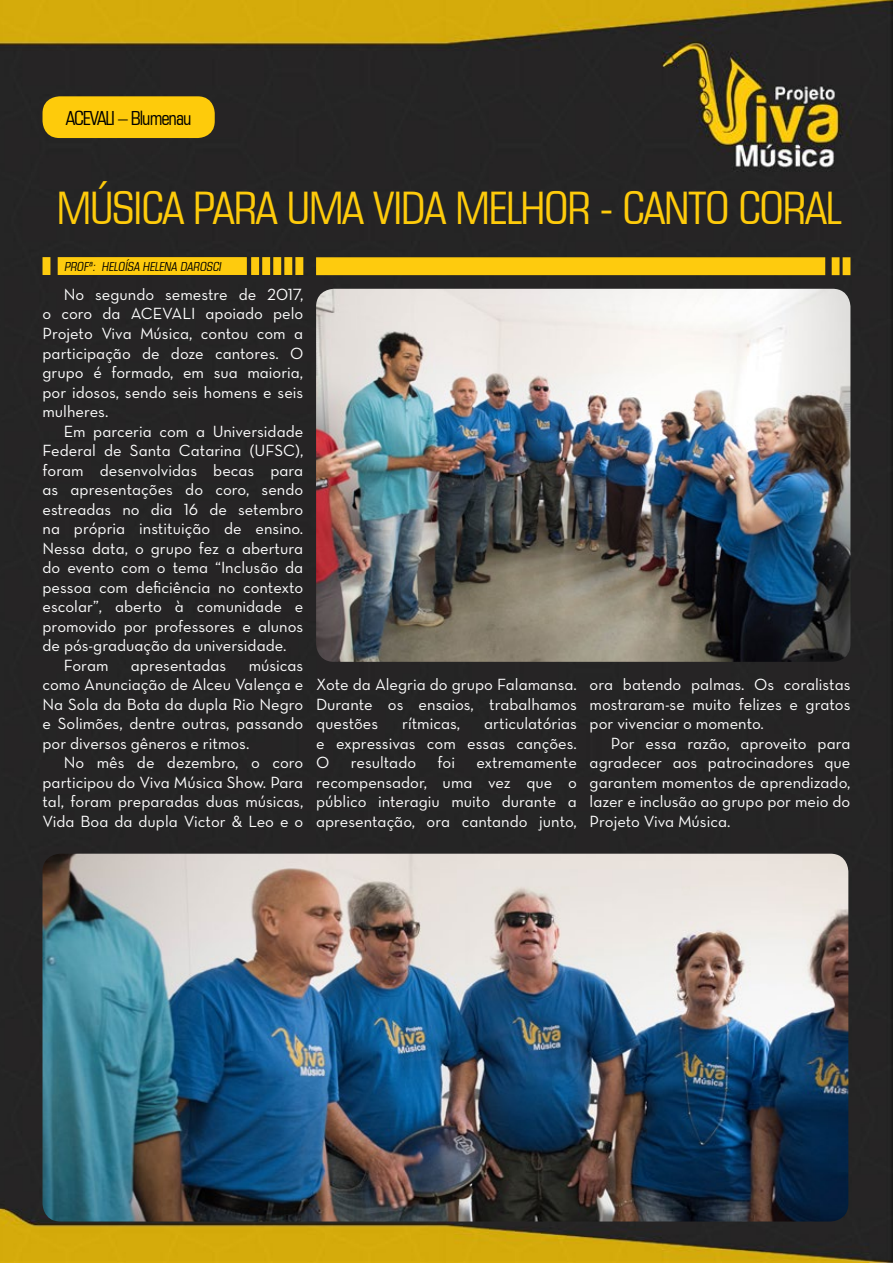
<style>
.page{position:relative;width:893px;height:1263px;background:#fff}
.page>*{position:absolute;margin:0;border:0;box-sizing:border-box;transform-origin:0 0}
.t1{font:condensed 45px "Square 721 BT";letter-spacing:-.025em;color:#fecb0b}
.t2{font:condensed 19.5px "Square 721 BT";letter-spacing:-.05em;color:#000}
.t3{font:16.5px/19.5px "Neutra Text Book Alt";color:#fff;text-align:justify}
.t4{font:italic condensed 12.45px "Square 721 BT";color:#000}
</style>
<div class="page">
<img style="left:0;top:0;width:893px;height:1263px">
<div style="left:43px;top:96px;width:172px;height:42px;background:#fecb0b;border-radius:17px"></div>
<svg style="left:251px;top:257px;width:8px;height:18px"></svg>
<svg style="left:262px;top:257px;width:8px;height:18px"></svg>
<svg style="left:273px;top:257px;width:8px;height:18px"></svg>
<svg style="left:284px;top:257px;width:8px;height:18px"></svg>
<svg style="left:295px;top:257px;width:8px;height:18px"></svg>
<div style="left:58px;top:257px;width:189px;height:18px;background:#fecb0e;border:2px solid #fecb0e"></div>
<div style="left:43px;top:257px;width:7px;height:18px;background:#fecb0e"></div>
<img style="left:316px;top:289px;width:534px;height:373px">
<img style="left:43px;top:854px;width:805px;height:367px">
<div style="left:316px;top:257px;width:509px;height:18px;background:#fecb0e;border:2px solid #fecb0e"></div>
<div style="left:832px;top:257px;width:7px;height:18px;background:#fecb0e"></div>
<div style="left:843px;top:257px;width:7px;height:18px;background:#fecb0e"></div>
<p class="t2" style="left:66px;top:106px;width:127px">ACEVALI – Blumenau</p>
<h1 class="t1" style="left:57px;top:181px;width:786px">MÚSICA PARA UMA VIDA MELHOR - CANTO CORAL</h1>
<p class="t4" style="left:64px;top:259px;width:161px">PROFª: HELOÍSA HELENA DAROSCI</p>
<p class="t3" style="left:43px;top:284px;width:262px;text-indent:21px">No segundo semestre de 2017, o coro da ACEVALI apoiado pelo Projeto Viva Música, contou com a participação de doze cantores. O grupo é formado, em sua maioria, por idosos, sendo seis homens e seis mulheres.</p>
<p class="t3" style="left:64px;top:421px;width:241px">Em parceria com a Universidade</p>
<p class="t3" style="left:43px;top:440px;width:262px">Federal de Santa Catarina (UFSC),</p>
<p class="t3" style="left:43px;top:460px;width:262px">foram desenvolvidas becas para</p>
<p class="t3" style="left:43px;top:479px;width:262px">as apresentações do coro, sendo</p>
<p class="t3" style="left:43px;top:499px;width:262px">estreadas no dia 16 de setembro</p>
<p class="t3" style="left:43px;top:518px;width:262px">na própria instituição de ensino.</p>
<p class="t3" style="left:43px;top:538px;width:262px">Nessa data, o grupo fez a abertura</p>
<p class="t3" style="left:43px;top:557px;width:262px">do evento com o tema “Inclusão da</p>
<p class="t3" style="left:43px;top:577px;width:262px">pessoa com deficiência no contexto</p>
<p class="t3" style="left:43px;top:596px;width:262px">escolar”, aberto à comunidade e</p>
<p class="t3" style="left:43px;top:616px;width:262px">promovido por professores e alunos</p>
<p class="t3" style="left:43px;top:635px;width:245px">de pós-graduação da universidade.</p>
<p class="t3" style="left:64px;top:655px;width:46px">Foram</p>
<p class="t3" style="left:131px;top:655px;width:97px">apresentadas</p>
<p class="t3" style="left:43px;top:655px;width:262px;text-indent:206px">músicas como Anunciação de Alceu Valença e Na Sola da Bota da dupla Rio Negro e Solimões, dentre outras, passando por diversos gêneros e ritmos.</p>
<p class="t3" style="left:43px;top:752px;width:262px;text-indent:21px">No mês de dezembro, o coro participou do Viva Música Show. Para tal, foram preparadas duas músicas, Vida Boa da dupla Victor &amp; Leo e o</p>
<p class="t3" style="left:316px;top:674px;width:262px">Xote da Alegria do grupo Falamansa.<br>Durante os ensaios, trabalhamos questões</p>
<p class="t3" style="left:316px;top:713px;width:262px;text-indent:168px">articulatórias e expressivas com essas canções.<br>O</p>
<p class="t3" style="left:402px;top:713px;width:60px">rítmicas,</p>
<p class="t3" style="left:351px;top:752px;width:67px">resultado</p>
<p class="t3" style="left:438px;top:752px;width:19px">foi</p>
<p class="t3" style="left:316px;top:752px;width:262px;text-indent:160px">extremamente recompensador, uma vez que o público interagiu muito durante a apresentação, ora cantando junto,</p>
<p class="t3" style="left:590px;top:674px;width:262px">ora batendo palmas. Os coralistas mostraram-se muito felizes e gratos por vivenciar o momento.</p>
<p class="t3" style="left:590px;top:733px;width:262px;text-indent:21px">Por essa razão, aproveito para agradecer aos patrocinadores que garantem momentos de aprendizado, lazer e inclusão ao grupo por meio do Projeto Viva Música.</p>
</div>
